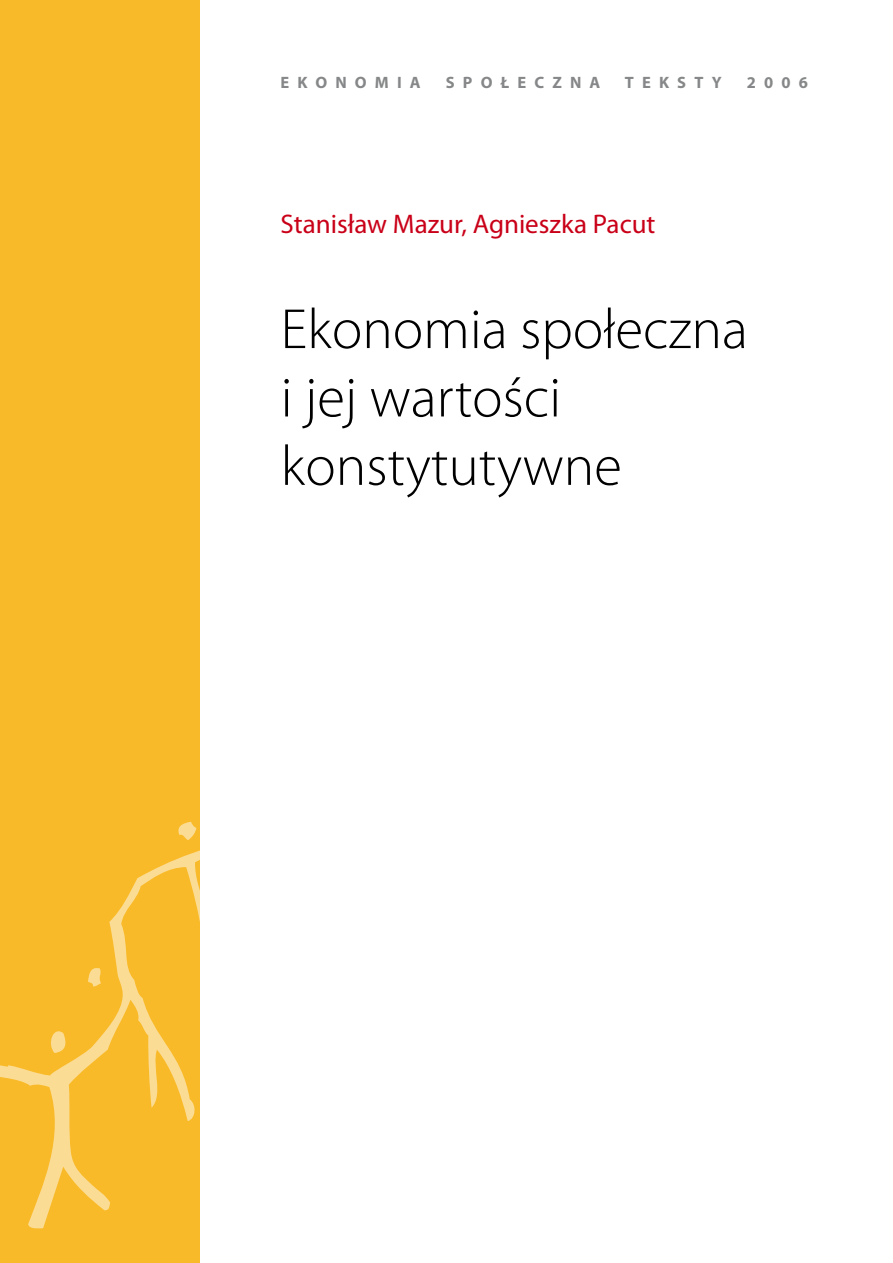
<style>
.page{position:relative;width:893px;height:1263px;background:#fff}
.page>*{position:absolute;margin:0;border:0;box-sizing:border-box;transform-origin:0 0}
.t1{font:300 57px/68.4px "Myriad Pro";color:#000}
.t2{font:27px "Myriad Pro";color:#c90018}
.t3{font:700 16.5px "Myriad Pro";letter-spacing:.495em;color:#868788}
</style>
<div class="page">
<div style="left:0;top:0;width:200px;height:1263px;background:#f9ba2a"></div>
<svg style="left:0;top:850px;width:200px;height:379px"></svg>
<svg style="left:88px;top:966px;width:14px;height:20px"></svg>
<svg style="left:46px;top:1025px;width:21px;height:28px"></svg>
<svg style="left:178px;top:822px;width:18px;height:18px"></svg>
<p class="t3" style="left:281px;top:73px;width:142px">EKONOMIA</p>
<p class="t3" style="left:446px;top:73px;width:156px">SPOŁECZNA</p>
<p class="t3" style="left:625px;top:73px;width:98px">TEKSTY</p>
<p class="t3" style="left:747px;top:73px;width:63px">2006</p>
<p class="t2" style="left:281px;top:209px;width:376px">Stanisław Mazur, Agnieszka Pacut</p>
<p class="t1" style="left:281px;top:296px;width:469px">Ekonomia społeczna i jej wartości konstytutywne</p>
</div>
